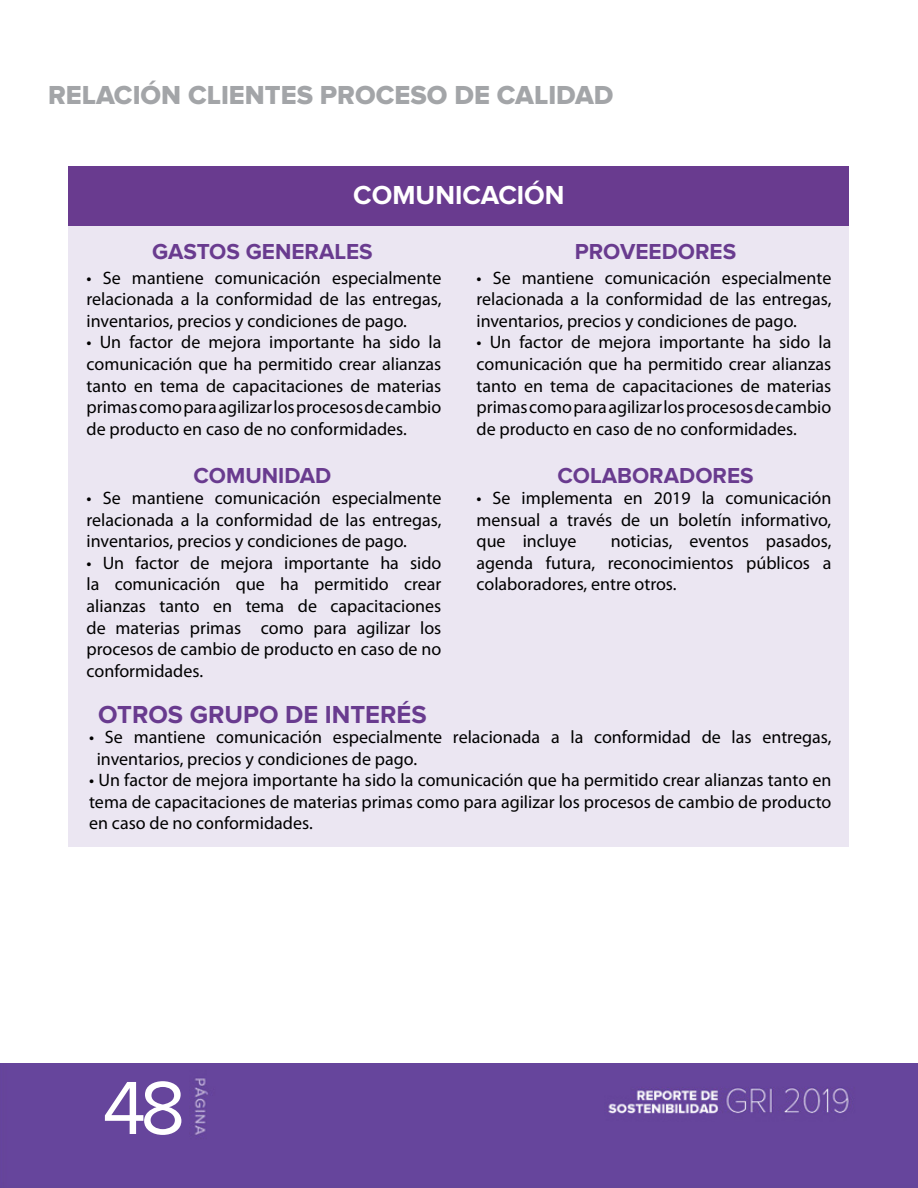
<style>
.page{position:relative;width:918px;height:1188px;background:#fff}
.page>*{position:absolute;margin:0;border:0;box-sizing:border-box;transform-origin:0 0}
.t1{font:78px "Proxima Nova";color:#fff}
.t2{font:27px "Proxima Nova Extrabld";color:#a3a5a8}
.t3{font:700 27px "Proxima Nova";color:#fff}
.t4{font:700 25.5px "Proxima Nova";color:#693b8f}
.t5{font:700 22.5px "Proxima Nova";color:#693b8f}
.t6{font:18px/21.6px "Myriad Pro";color:#000;text-align:justify}
</style>
<div class="page">
<div style="left:0;top:1063px;width:918px;height:125px;background:#66459c"></div>
<div style="left:69px;top:166px;width:780px;height:681px;background:#ebe6f2"></div>
<div style="left:69px;top:166px;width:780px;height:60px;background:#693b8f"></div>
<h2 class="t2" style="left:48px;top:80px;width:567px">RELACIÓN CLIENTES PROCESO DE CALIDAD</h2>
<h2 class="t3" style="left:353px;top:180px;width:213px">COMUNICACIÓN</h2>
<p class="t5" style="left:152px;top:239px;width:222px">GASTOS GENERALES</p>
<p class="t5" style="left:575px;top:239px;width:163px">PROVEEDORES</p>
<p class="t6" style="left:87px;top:266px;width:356px">• Se mantiene comunicación especialmente relacionada a la conformidad de las entregas, inventarios, precios y condiciones de pago.</p>
<p class="t6" style="left:87px;top:331px;width:356px">• Un factor de mejora importante ha sido la comunicación que ha permitido crear alianzas tanto en tema de capacitaciones de materias primas como para agilizar los procesos de cambio de producto en caso de no conformidades.</p>
<p class="t5" style="left:194px;top:462px;width:139px">COMUNIDAD</p>
<p class="t6" style="left:87px;top:487px;width:356px">• Se mantiene comunicación especialmente relacionada a la conformidad de las entregas, inventarios, precios y condiciones de pago.</p>
<p class="t6" style="left:87px;top:552px;width:356px">• Un factor de mejora importante ha sido la comunicación que ha permitido crear alianzas tanto en tema de capacitaciones de materias primas como para agilizar los procesos de cambio de producto en caso de no conformidades.</p>
<h3 class="t4" style="left:98px;top:700px;width:330px">OTROS GRUPO DE INTERÉS</h3>
<p class="t6" style="left:477px;top:266px;width:356px">• Se mantiene comunicación especialmente relacionada a la conformidad de las entregas, inventarios, precios y condiciones de pago.</p>
<p class="t6" style="left:477px;top:331px;width:356px">• Un factor de mejora importante ha sido la comunicación que ha permitido crear alianzas tanto en tema de capacitaciones de materias primas como para agilizar los procesos de cambio de producto en caso de no conformidades.</p>
<p class="t5" style="left:557px;top:462px;width:198px">COLABORADORES</p>
<p class="t6" style="left:477px;top:487px;width:356px">• Se implementa en 2019 la comunicación mensual a través de un boletín informativo, que incluye</p>
<p class="t6" style="left:477px;top:530px;width:356px;text-indent:134px">noticias, eventos pasados, agenda futura, reconocimientos públicos a colaboradores, entre otros.</p>
<p class="t6" style="left:97px;top:726px;width:736px;text-indent:-8px">• Se mantiene comunicación especialmente relacionada a la conformidad de las entregas, inventarios, precios y condiciones de pago.</p>
<p class="t6" style="left:89px;top:769px;width:744px">• Un factor de mejora importante ha sido la comunicación que ha permitido crear alianzas tanto en tema de capacitaciones de materias primas como para agilizar los procesos de cambio de producto en caso de no conformidades.</p>
<h1 class="t1" style="left:102px;top:1063px;width:84px">48</h1>
</div>
